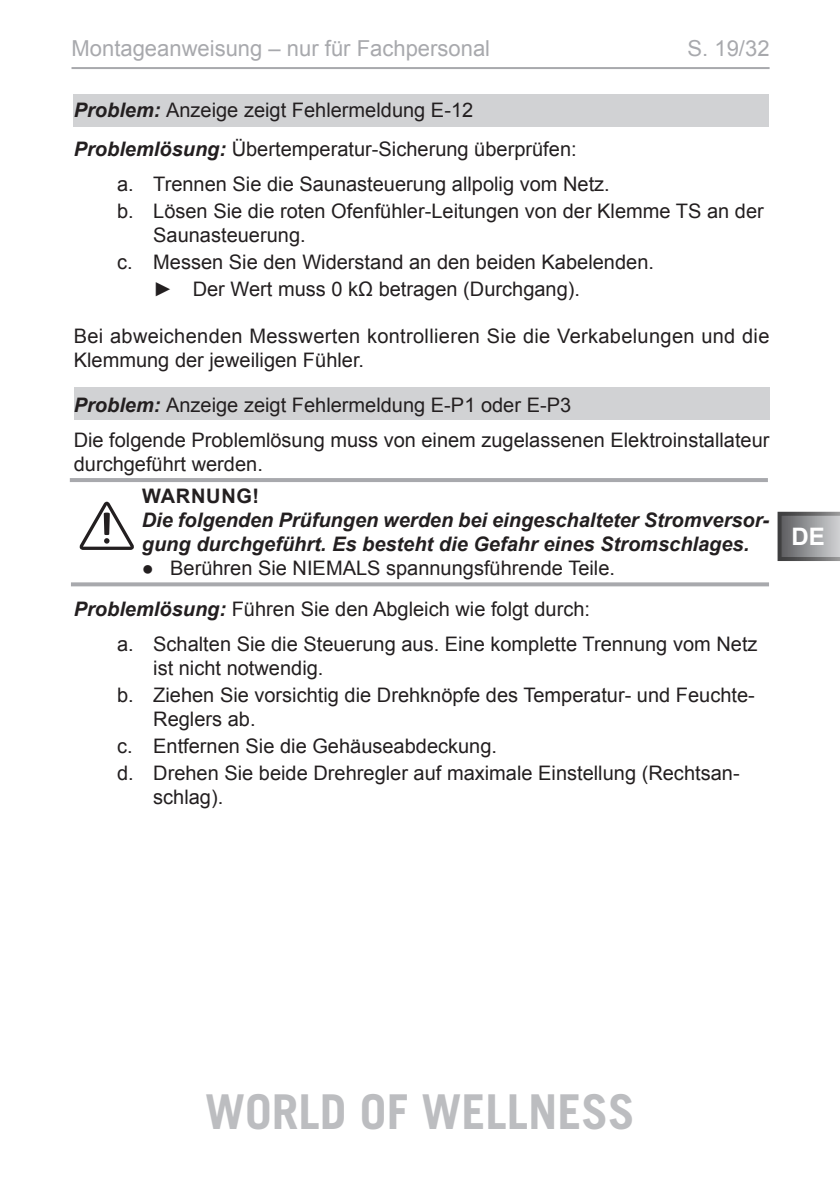
<style>
.page{position:relative;width:840px;height:1191px;background:#fff}
.page>*{position:absolute;margin:0;border:0;box-sizing:border-box;transform-origin:0 0}
.t1{font:700 48px "Trade Gothic LT";color:#bcbdc0}
.t2{font:700 24px "Arial";color:#fff}
.t3{font:22px "Arial";color:#a8a9ad}
.t4{font:20px/24px "Arial";color:#231f20}
.t5{font:italic 700 20px/24px "Arial";color:#231f20}
.t6{font:700 20px "Arial";letter-spacing:.035em;color:#231f20}
.s1{font-weight:700;font-style:italic}
</style>
<div class="page">
<svg style="left:777px;top:512px;width:62px;height:49px;background:#8b8c8e"></svg>
<hr style="left:71px;top:67px;width:698px;height:2px;background:#a8a9ad">
<div style="left:74px;top:387px;width:695px;height:33px;background:#d1d2d4"></div>
<div style="left:74px;top:94px;width:694px;height:32px;background:#d1d2d4"></div>
<svg style="left:71px;top:582px;width:697px;height:4px;background:#b0b1b4"></svg>
<hr style="left:70px;top:478px;width:697px;height:4px;background:#a8a9ad">
<svg style="left:79px;top:502px;width:55px;height:48px"></svg>
<p class="t3" style="left:71px;top:33px;width:420px">Montageanweisung – nur für Fachpersonal</p>
<p class="t3" style="left:687px;top:33px;width:83px">S. 19/32</p>
<p class="t4" style="left:74px;top:90px;width:504px;line-height:39.4px"><span class="s1">Problem:</span> Anzeige zeigt Fehlermeldung E-12<br><span class="s1">Problemlösung:</span> Übertemperatur-Sicherung überprüfen:</p>
<p class="t4" style="left:117px;top:171px;width:647px;line-height:26.8px">a. Trennen Sie die Saunasteuerung allpolig vom Netz.<br>b. Lösen Sie die roten Ofenfühler-Leitungen von der Klemme TS an der</p>
<p class="t4" style="left:153px;top:223px;width:154px">Saunasteuerung.</p>
<p class="t4" style="left:117px;top:250px;width:538px">c. Messen Sie den Widerstand an den beiden Kabelenden.</p>
<p class="t4" style="left:153px;top:277px;width:428px">► Der Wert muss 0 kΩ betragen (Durchgang).</p>
<p class="t4" style="left:74px;top:324px;width:696px">Bei abweichenden Messwerten kontrollieren Sie die Verkabelungen und die<br>Klemmung der jeweiligen Fühler.</p>
<p class="t4" style="left:74px;top:387px;width:697px;line-height:35.4px"><span class="s1">Problem:</span> Anzeige zeigt Fehlermeldung E-P1 oder E-P3<br>Die folgende Problemlösung muss von einem zugelassenen Elektroinstallateur</p>
<p class="t4" style="left:74px;top:452px;width:190px">durchgeführt werden.</p>
<p class="t6" style="left:142px;top:481px;width:118px">WARNUNG!</p>
<p class="t5" style="left:142px;top:508px;width:628px">Die folgenden Prüfungen werden bei eingeschalteter Stromversor&shy;gung durchgeführt. Es besteht die Gefahr eines Stromschlages.</p>
<p class="t4" style="left:74px;top:547px;width:542px;line-height:41px;text-indent:68px">● Berühren Sie NIEMALS spannungsführende Teile.<br><span class="s1">Problemlösung:</span> Führen Sie den Abgleich wie folgt durch:</p>
<p class="t4" style="left:153px;top:632px;width:605px;text-indent:-36px">a. Schalten Sie die Steuerung aus. Eine komplette Trennung vom Netz ist nicht notwendig.</p>
<p class="t4" style="left:153px;top:683px;width:603px;text-indent:-36px">b. Ziehen Sie vorsichtig die Drehknöpfe des Temperatur- und Feuchte-<br>Reglers ab.</p>
<p class="t4" style="left:117px;top:732px;width:623px;line-height:26.8px">c. Entfernen Sie die Gehäuseabdeckung.<br>d. Drehen Sie beide Drehregler auf maximale Einstellung (Rechtsan-</p>
<p class="t4" style="left:153px;top:784px;width:72px">schlag).</p>
<p class="t2" style="left:791px;top:519px;width:35px">DE</p>
<h1 class="t1" style="left:205px;top:1082px;width:431px">WORLD OF WELLNESS</h1>
</div>
